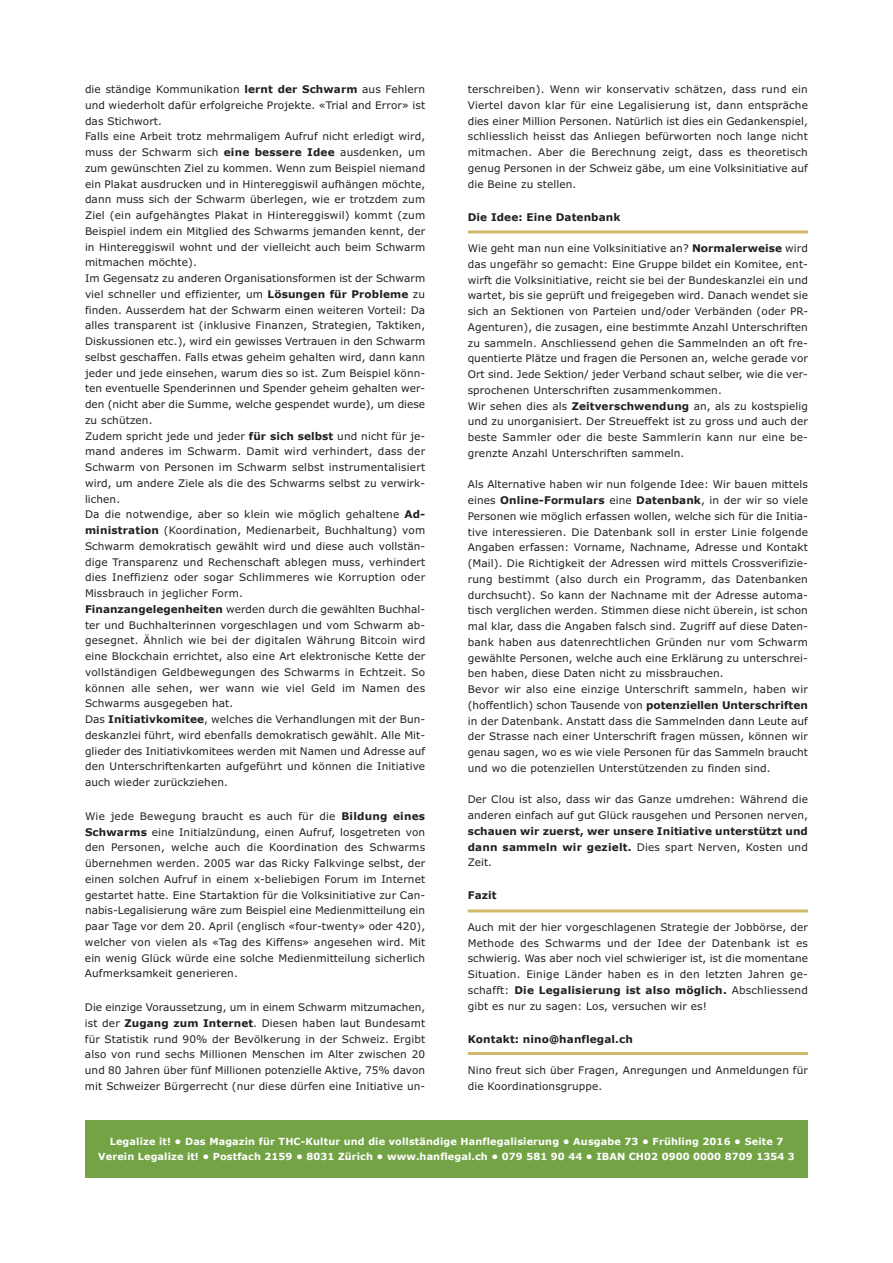
<style>
.page{position:relative;width:893px;height:1263px;background:#fff}
.page>*{position:absolute;margin:0;border:0;box-sizing:border-box;transform-origin:0 0}
.t1{font:10.5px/15.8px "Verdana";letter-spacing:.01em;color:#231f20}
.t2{font:700 10.5px/15.8px "Verdana";letter-spacing:.01em;color:#231f20;text-align:justify}
.t3{font:700 9.75px/15.1px "Verdana";letter-spacing:.01em;color:#fff;text-align:center}
.s1{font-weight:700}
.s2{font-weight:400}
</style>
<div class="page">
<div style="left:85px;top:1121px;width:723px;height:57px;background:#73a344"></div>
<hr style="left:468px;top:230px;width:340px;height:3px;background:#d2b96c">
<hr style="left:468px;top:909px;width:340px;height:3px;background:#d2b96c">
<hr style="left:468px;top:1052px;width:340px;height:3px;background:#d2b96c">
<p class="t1" style="left:85px;top:82px;width:342px">die ständige Kommunikation <span class="s1">lernt der Schwarm</span> aus Fehlern und wiederholt dafür erfolgreiche Projekte. «Trial and Error» ist das Stichwort.<br>Falls eine Arbeit trotz mehrmaligem Aufruf nicht erledigt wird, muss der Schwarm sich <span class="s1">eine bessere Idee</span> ausdenken, um zum gewünschten Ziel zu kommen. Wenn zum Beispiel niemand ein Plakat ausdrucken und in Hintereggiswil aufhängen möchte, dann muss sich der Schwarm überlegen, wie er trotzdem zum Ziel (ein aufgehängtes Plakat in Hintereggiswil) kommt (zum Beispiel indem ein Mitglied des Schwarms jemanden kennt, der in Hintereggiswil wohnt und der vielleicht auch beim Schwarm mitmachen möchte).<br>Im Gegensatz zu anderen Organisationsformen ist der Schwarm viel schneller und effizienter, um <span class="s1">Lösungen für Probleme</span> zu finden. Ausserdem hat der Schwarm einen weiteren Vorteil: Da alles transparent ist (inklusive Finanzen, Strategien, Taktiken, Diskussionen etc.), wird ein gewisses Vertrauen in den Schwarm selbst geschaffen. Falls etwas geheim gehalten wird, dann kann jeder und jede einsehen, warum dies so ist. Zum Beispiel könn&shy;ten eventuelle Spenderinnen und Spender geheim gehalten wer&shy;den (nicht aber die Summe, welche gespendet wurde), um diese zu schützen.<br>Zudem spricht jede und jeder <span class="s1">für sich selbst</span> und nicht für je&shy;mand anderes im Schwarm. Damit wird verhindert, dass der Schwarm von Personen im Schwarm selbst instrumentalisiert wird, um andere Ziele als die des Schwarms selbst zu verwirk&shy;lichen.<br>Da die notwendige, aber so klein wie möglich gehaltene <span class="s1">Ad&shy;ministration</span> (Koordination, Medienarbeit, Buchhaltung) vom Schwarm demokratisch gewählt wird und diese auch vollstän&shy;dige Transparenz und Rechenschaft ablegen muss, verhindert dies Ineffizienz oder sogar Schlimmeres wie Korruption oder Missbrauch in jeglicher Form.<br><span class="s1">Finanzangelegenheiten</span> werden durch die gewählten Buchhal&shy;ter und Buchhalterinnen vorgeschlagen und vom Schwarm ab&shy;gesegnet. Ähnlich wie bei der digitalen Währung Bitcoin wird eine Blockchain errichtet, also eine Art elektronische Kette der vollständigen Geldbewegungen des Schwarms in Echtzeit. So können alle sehen, wer wann wie viel Geld im Namen des Schwarms ausgegeben hat.<br>Das <span class="s1">Initiativkomitee</span>, welches die Verhandlungen mit der Bun&shy;deskanzlei führt, wird ebenfalls demokratisch gewählt. Alle Mit&shy;glieder des Initiativkomitees werden mit Namen und Adresse auf den Unterschriftenkarten aufgeführt und können die Initiative auch wieder zurückziehen.</p>
<p class="t1" style="left:85px;top:808px;width:342px;text-align:justify">Wie jede Bewegung braucht es auch für die <span class="s1">Bildung eines Schwarms</span> eine Initialzündung, einen Aufruf, losgetreten von den Personen, welche auch die Koordination des Schwarms übernehmen werden. 2005 war das Ricky Falkvinge selbst, der einen solchen Aufruf in einem x-beliebigen Forum im Internet gestartet hatte. Eine Startaktion für die Volksinitiative zur Can&shy;nabis-Legalisierung wäre zum Beispiel eine Medienmitteilung ein paar Tage vor dem 20. April (englisch «four-twenty» oder 420), welcher von vielen als «Tag des Kiffens» angesehen wird. Mit ein wenig Glück würde eine solche Medienmitteilung sicherlich Aufmerksamkeit generieren.</p>
<p class="t1" style="left:85px;top:1000px;width:342px;text-align:justify">Die einzige Voraussetzung, um in einem Schwarm mitzumachen, ist der <span class="s1">Zugang zum Internet</span>. Diesen haben laut Bundesamt für Statistik rund 90% der Bevölkerung in der Schweiz. Ergibt also von rund sechs Millionen Menschen im Alter zwischen 20 und 80 Jahren über fünf Millionen potenzielle Aktive, 75% davon mit Schweizer Bürgerrecht (nur diese dürfen eine Initiative un-</p>
<p class="t1" style="left:468px;top:82px;width:342px;text-align:justify">terschreiben). Wenn wir konservativ schätzen, dass rund ein Viertel davon klar für eine Legalisierung ist, dann entspräche dies einer Million Personen. Natürlich ist dies ein Gedankenspiel, schliesslich heisst das Anliegen befürworten noch lange nicht mitmachen. Aber die Berechnung zeigt, dass es theoretisch genug Personen in der Schweiz gäbe, um eine Volksinitiative auf die Beine zu stellen.</p>
<p class="t2" style="left:468px;top:208px;width:154px">Die Idee: Eine Datenbank</p>
<p class="t1" style="left:468px;top:241px;width:342px">Wie geht man nun eine Volksinitiative an? <span class="s1">Normalerweise</span> wird das ungefähr so gemacht: Eine Gruppe bildet ein Komitee, ent&shy;wirft die Volksinitiative, reicht sie bei der Bundeskanzlei ein und wartet, bis sie geprüft und freigegeben wird. Danach wendet sie sich an Sektionen von Parteien und/oder Verbänden (oder PR-Agenturen), die zusagen, eine bestimmte Anzahl Unterschriften zu sammeln. Anschliessend gehen die Sammelnden an oft fre&shy;quentierte Plätze und fragen die Personen an, welche gerade vor Ort sind. Jede Sektion/ jeder Verband schaut selber, wie die ver&shy;sprochenen Unterschriften zusammenkommen.<br>Wir sehen dies als <span class="s1">Zeitverschwendung</span> an, als zu kostspielig und zu unorganisiert. Der Streueffekt ist zu gross und auch der beste Sammler oder die beste Sammlerin kann nur eine be&shy;grenzte Anzahl Unterschriften sammeln.</p>
<p class="t1" style="left:468px;top:477px;width:342px">Als Alternative haben wir nun folgende Idee: Wir bauen mittels eines <span class="s1">Online-Formulars</span> eine <span class="s1">Datenbank</span>, in der wir so viele Personen wie möglich erfassen wollen, welche sich für die Initia&shy;tive interessieren. Die Datenbank soll in erster Linie folgende Angaben erfassen: Vorname, Nachname, Adresse und Kontakt (Mail). Die Richtigkeit der Adressen wird mittels Crossverifizie&shy;rung bestimmt (also durch ein Programm, das Datenbanken durchsucht). So kann der Nachname mit der Adresse automa&shy;tisch verglichen werden. Stimmen diese nicht überein, ist schon mal klar, dass die Angaben falsch sind. Zugriff auf diese Daten&shy;bank haben aus datenrechtlichen Gründen nur vom Schwarm gewählte Personen, welche auch eine Erklärung zu unterschrei&shy;ben haben, diese Daten nicht zu missbrauchen.<br>Bevor wir also eine einzige Unterschrift sammeln, haben wir (hoffentlich) schon Tausende von <span class="s1">potenziellen Unterschriften </span>in der Datenbank. Anstatt dass die Sammelnden dann Leute auf der Strasse nach einer Unterschrift fragen müssen, können wir genau sagen, wo es wie viele Personen für das Sammeln braucht und wo die potenziellen Unterstützenden zu finden sind.</p>
<p class="t1" style="left:468px;top:792px;width:342px">Der Clou ist also, dass wir das Ganze umdrehen: Während die anderen einfach auf gut Glück rausgehen und Personen nerven,</p>
<p class="t2" style="left:468px;top:823px;width:342px">schauen wir zuerst, wer unsere Initiative unterstützt und dann sammeln wir gezielt. <span class="s2">Dies spart Nerven, Kosten und Zeit.</span></p>
<p class="t2" style="left:468px;top:887px;width:30px">Fazit</p>
<p class="t1" style="left:468px;top:919px;width:342px;text-align:justify">Auch mit der hier vorgeschlagenen Strategie der Jobbörse, der Methode des Schwarms und der Idee der Datenbank ist es schwierig. Was aber noch viel schwieriger ist, ist die momentane Situation. Einige Länder haben es in den letzten Jahren ge&shy;schafft: <span class="s1">Die Legalisierung ist also möglich.</span> Abschliessend gibt es nur zu sagen: Los, versuchen wir es!</p>
<p class="t2" style="left:468px;top:1030px;width:167px">Kontakt: nino@hanflegal.ch</p>
<p class="t1" style="left:468px;top:1063px;width:342px">Nino freut sich über Fragen, Anregungen und Anmeldungen für die Koordinationsgruppe.</p>
<p class="t3" style="left:98px;top:1133px;width:698px">Legalize it! • Das Magazin für THC-Kultur und die vollständige Hanflegalisierung • Ausgabe 73 • Frühling 2016 • Seite 7<br>Verein Legalize it! • Postfach 2159 • 8031 Zürich • www.hanflegal.ch • 079 581 90 44 • IBAN CH02 0900 0000 8709 1354 3</p>
</div>
